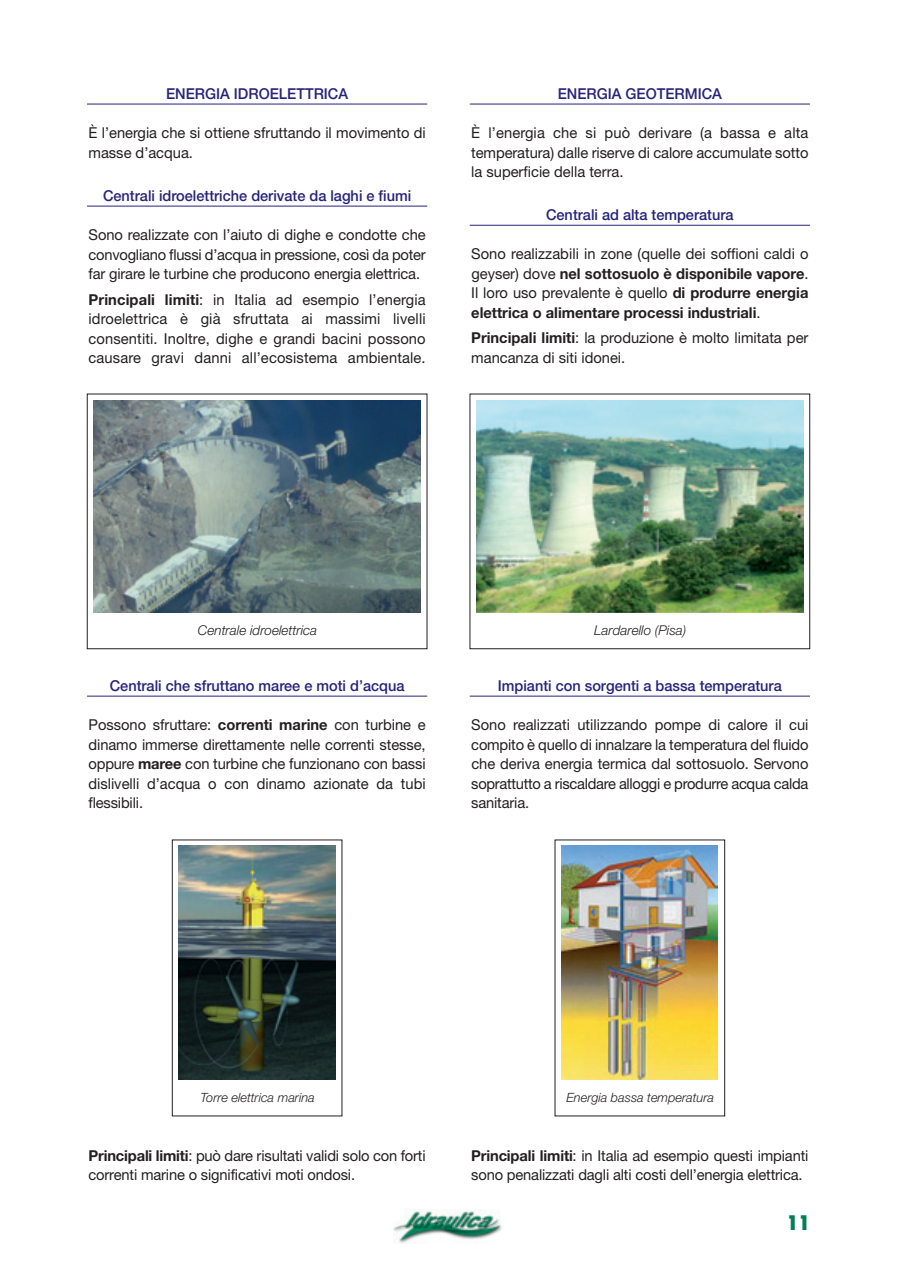
<style>
.page{position:relative;width:897px;height:1267px;background:#fff}
.page>*{position:absolute;margin:0;border:0;box-sizing:border-box;transform-origin:0 0}
.t1{font:800 condensed 19.5px "Futura";color:#007f52}
.t2{font:15px/19.5px "Helvetica Neue";letter-spacing:-.01em;color:#231f20;text-align:justify}
.t3{font:500 15px "Helvetica Neue";color:#26237b}
.t4{font:700 15px/19.5px "Helvetica Neue";color:#231f20;text-align:justify}
.t5{font:italic 300 13.5px "Helvetica Neue";color:#231f20}
.t6{font:italic 300 12.75px "Helvetica Neue";color:#231f20}
.s1{font-weight:700}
.s2{font-weight:400}
</style>
<div class="page">
<img style="left:86px;top:103px;width:725px;height:1141px">
<p class="t3" style="left:166px;top:89px;width:184px">ENERGIA IDROELETTRICA</p>
<p class="t2" style="left:89px;top:125px;width:339px">È l’energia che si ottiene sfruttando il movimento di masse d’acqua.</p>
<p class="t3" style="left:103px;top:191px;width:310px">Centrali idroelettriche derivate da laghi e fiumi</p>
<p class="t2" style="left:89px;top:227px;width:339px">Sono realizzate con l’aiuto di dighe e condotte che convogliano flussi d’acqua in pressione, così da poter far girare le turbine che producono energia elettrica.</p>
<p class="t2" style="left:88px;top:291px;width:339px"><span class="s1">Principali limiti</span>: in Italia ad esempio l’energia idroelettrica è già sfruttata ai massimi livelli consentiti. Inoltre, dighe e grandi bacini possono causare gravi danni all’ecosistema ambientale.</p>
<p class="t3" style="left:558px;top:89px;width:166px">ENERGIA GEOTERMICA</p>
<p class="t2" style="left:471px;top:125px;width:339px">È l’energia che si può derivare (a bassa e alta temperatura) dalle riserve di calore accumulate sotto la superficie della terra.</p>
<p class="t3" style="left:546px;top:210px;width:189px">Centrali ad alta temperatura</p>
<p class="t4" style="left:471px;top:246px;width:339px"><span class="s2">Sono realizzabili in zone (quelle dei soffioni caldi o geyser) dove</span> nel sottosuolo è disponibile vapore<span class="s2">.<br>Il loro uso prevalente è quello</span> di produrre energia elettrica o alimentare processi industriali<span class="s2">.</span></p>
<p class="t2" style="left:471px;top:330px;width:339px"><span class="s1">Principali limiti</span>: la produzione è molto limitata per mancanza di siti idonei.</p>
<p class="t5" style="left:198px;top:625px;width:121px">Centrale idroelettrica</p>
<p class="t5" style="left:594px;top:625px;width:94px">Lardarello (Pisa)</p>
<p class="t3" style="left:110px;top:681px;width:296px">Centrali che sfruttano maree e moti d’acqua</p>
<p class="t2" style="left:88px;top:717px;width:339px">Possono sfruttare: <span class="s1">correnti marine</span> con turbine e dinamo immerse direttamente nelle correnti stesse, oppure <span class="s1">maree</span> con turbine che funzionano con bassi dislivelli d’acqua o con dinamo azionate da tubi flessibili.</p>
<p class="t3" style="left:498px;top:681px;width:285px">Impianti con sorgenti a bassa temperatura</p>
<p class="t2" style="left:471px;top:717px;width:339px">Sono realizzati utilizzando pompe di calore il cui compito è quello di innalzare la temperatura del fluido che deriva energia termica dal sottosuolo. Servono soprattutto a riscaldare alloggi e produrre acqua calda sanitaria.</p>
<p class="t6" style="left:200px;top:1093px;width:116px">Torre elettrica marina</p>
<p class="t6" style="left:567px;top:1093px;width:149px">Energia bassa temperatura</p>
<p class="t2" style="left:89px;top:1147px;width:339px"><span class="s1">Principali limiti</span>: può dare risultati validi solo con forti correnti marine o significativi moti ondosi.</p>
<p class="t2" style="left:471px;top:1147px;width:339px"><span class="s1">Principali limiti</span>: in Italia ad esempio questi impianti sono penalizzati dagli alti costi dell’energia elettrica.</p>
<h1 class="t1" style="left:786px;top:1214px;width:25px">11</h1>
</div>
